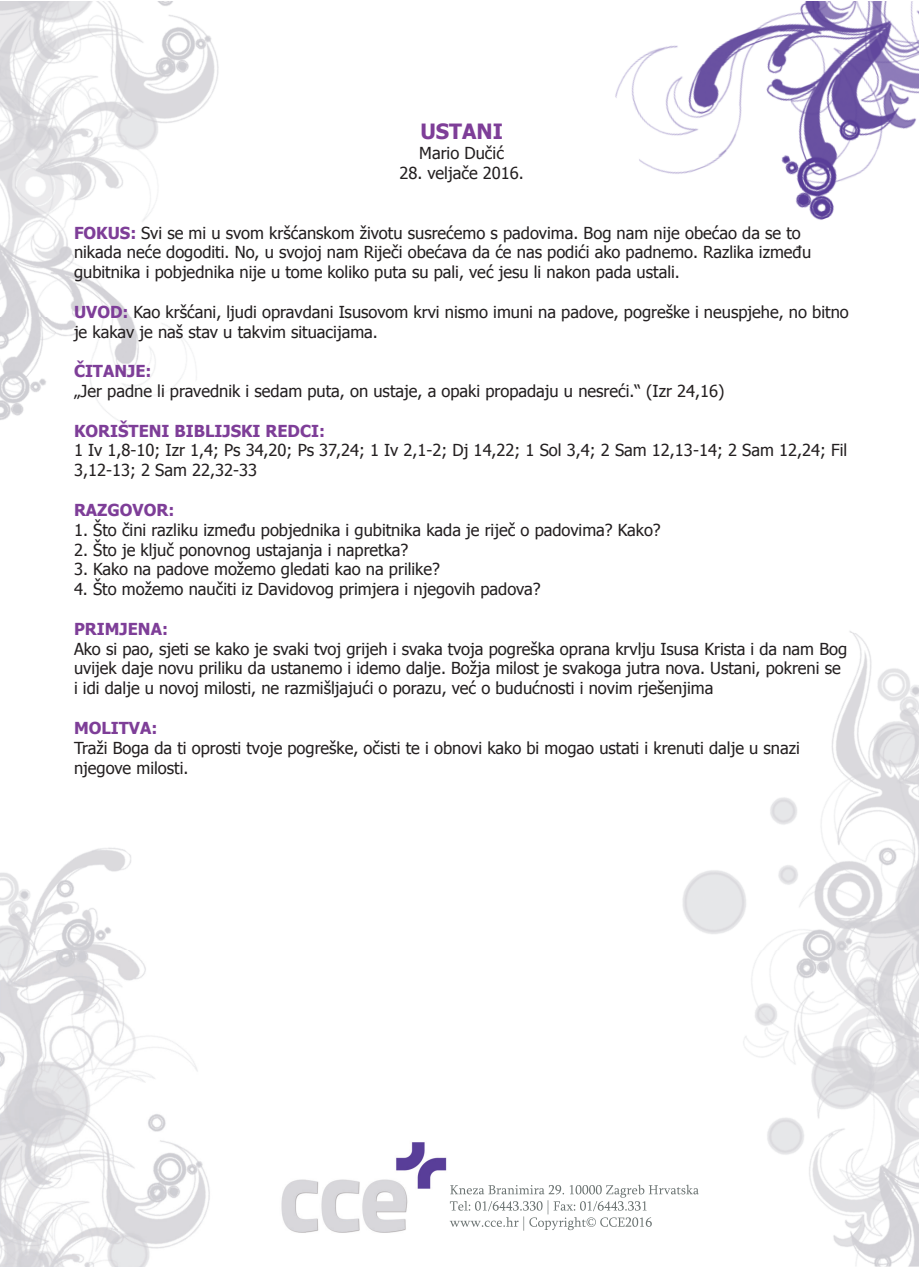
<style>
.page{position:relative;width:919px;height:1268px;background:#fff}
.page>*{position:absolute;margin:0;border:0;box-sizing:border-box;transform-origin:0 0}
.t1{font:700 21px "Tahoma";color:#7e3e98}
.t2{font:16.5px/19.8px "Tahoma";color:#231f20}
.t3{font:700 16.5px "Tahoma";color:#7e3e98}
.s1{font-weight:700;color:#7e3e98}
</style>
<div class="page">
<img style="left:0;top:1px;width:918px;height:1265px">
<svg style="left:449px;top:1184px;width:249px;height:46px"></svg>
<p class="t1" style="left:420px;top:117px;width:84px">USTANI</p>
<p class="t2" style="left:419px;top:143px;width:86px">Mario Dučić</p>
<p class="t2" style="left:399px;top:162px;width:126px">28. veljače 2016.</p>
<p class="t2" style="left:74px;top:222px;width:738px"><span class="s1">FOKUS:</span> Svi se mi u svom kršćanskom životu susrećemo s padovima. Bog nam nije obećao da se to nikada neće dogoditi. No, u svojoj nam Riječi obećava da će nas podići ako padnemo. Razlika između gubitnika i pobjednika nije u tome koliko puta su pali, već jesu li nakon pada ustali.</p>
<p class="t2" style="left:74px;top:301px;width:776px"><span class="s1">UVOD:</span> Kao kršćani, ljudi opravdani Isusovom krvi nismo imuni na padove, pogreške i neuspjehe, no bitno je kakav je naš stav u takvim situacijama.</p>
<p class="t3" style="left:74px;top:359px;width:79px">ČITANJE:</p>
<p class="t2" style="left:74px;top:380px;width:652px">„Jer padne li pravednik i sedam puta, on ustaje, a opaki propadaju u nesreći.“ (Izr 24,16)</p>
<p class="t3" style="left:74px;top:419px;width:252px">KORIŠTENI BIBLIJSKI REDCI:</p>
<p class="t2" style="left:74px;top:440px;width:774px">1 Iv 1,8-10; Izr 1,4; Ps 34,20; Ps 37,24; 1 Iv 2,1-2; Dj 14,22; 1 Sol 3,4; 2 Sam 12,13-14; 2 Sam 12,24; Fil<br>3,12-13; 2 Sam 22,32-33</p>
<p class="t3" style="left:74px;top:498px;width:102px">RAZGOVOR:</p>
<p class="t2" style="left:74px;top:519px;width:588px">1. Što čini razliku između pobjednika i gubitnika kada je riječ o padovima? Kako?</p>
<p class="t2" style="left:74px;top:539px;width:336px">2. Što je ključ ponovnog ustajanja i napretka?</p>
<p class="t2" style="left:74px;top:558px;width:367px">3. Kako na padove možemo gledati kao na prilike?</p>
<p class="t2" style="left:74px;top:578px;width:468px">4. Što možemo naučiti iz Davidovog primjera i njegovih padova?</p>
<p class="t3" style="left:74px;top:617px;width:95px">PRIMJENA:</p>
<p class="t2" style="left:74px;top:638px;width:774px">Ako si pao, sjeti se kako je svaki tvoj grijeh i svaka tvoja pogreška oprana krvlju Isusa Krista i da nam Bog uvijek daje novu priliku da ustanemo i idemo dalje. Božja milost je svakoga jutra nova. Ustani, pokreni se i idi dalje u novoj milosti, ne razmišljajući o porazu, već o budućnosti i novim rješenjima</p>
<p class="t3" style="left:74px;top:716px;width:85px">MOLITVA:</p>
<p class="t2" style="left:74px;top:737px;width:727px">Traži Boga da ti oprosti tvoje pogreške, očisti te i obnovi kako bi mogao ustati i krenuti dalje u snazi njegove milosti.</p>
</div>
